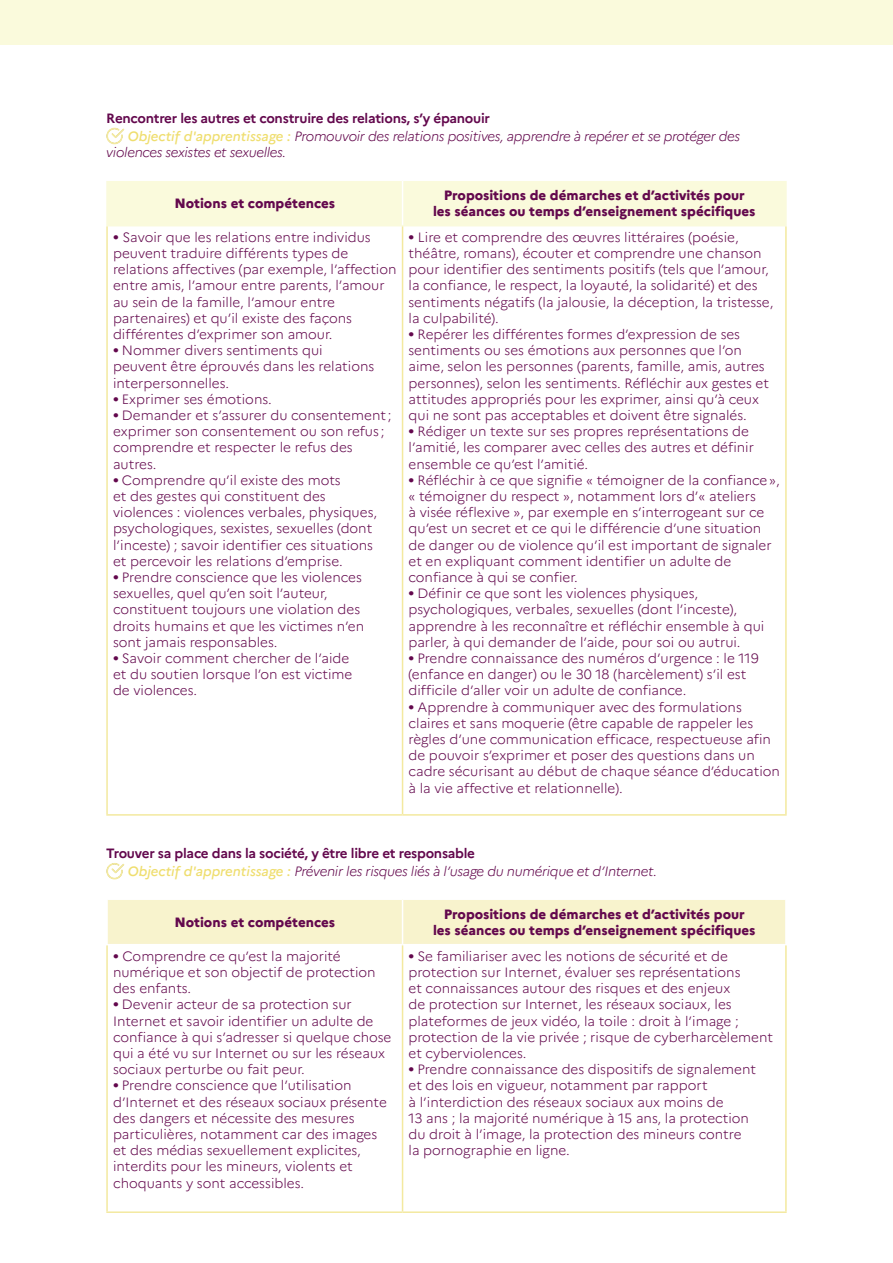
<style>
.page{position:relative;width:893px;height:1263px;background:#fff}
.page>*{position:absolute;margin:0;border:0;box-sizing:border-box;transform-origin:0 0}
.t1{font:300 13.5px/16.2px "Marianne";color:#63084d}
.t2{font:italic 300 13.5px/18px "Marianne";letter-spacing:-.02em;color:#63084d}
.t3{font:800 13.5px/16.2px "Marianne";color:#63084d;text-align:center}
.s1{font-weight:700;font-style:normal}
.s2{font-weight:500;color:#efde6f}
.s3{font-weight:700}
</style>
<div class="page">
<div style="left:0;top:0;width:893px;height:45px;background:#fafadc"></div>
<svg style="left:106px;top:127px;width:19px;height:18px"></svg>
<div style="left:108px;top:181px;width:677px;height:44px;background:#fafadc"></div>
<svg style="left:108px;top:226px;width:677px;height:588px"></svg>
<hr style="left:106px;top:181px;width:2px;height:44px;background:#fafadc">
<hr style="left:785px;top:181px;width:2px;height:44px;background:#fafadc">
<hr style="left:106px;top:225px;width:297px;height:1px;background:#fafadc">
<hr style="left:403px;top:225px;width:384px;height:1px;background:#fafadc">
<hr style="left:106px;top:226px;width:2px;height:588px;background:#f3e99f">
<hr style="left:402px;top:226px;width:1px;height:588px;background:#f3e99f">
<hr style="left:785px;top:226px;width:2px;height:588px;background:#f3e99f">
<hr style="left:106px;top:814px;width:297px;height:2px;background:#f3e99f">
<hr style="left:403px;top:814px;width:384px;height:2px;background:#f3e99f">
<hr style="left:402px;top:181px;width:1px;height:44px;background:#fff">
<svg style="left:106px;top:863px;width:19px;height:17px"></svg>
<div style="left:108px;top:900px;width:677px;height:44px;background:#f8f3cd"></div>
<hr style="left:106px;top:945px;width:2px;height:266px;background:#f3e99f">
<hr style="left:402px;top:945px;width:1px;height:266px;background:#f3e99f">
<hr style="left:785px;top:945px;width:2px;height:266px;background:#f3e99f">
<hr style="left:106px;top:1211px;width:297px;height:2px;background:#f3e99f">
<hr style="left:403px;top:1211px;width:384px;height:2px;background:#f3e99f">
<hr style="left:402px;top:900px;width:1px;height:44px;background:#fff">
<p class="t2" style="left:128px;top:108px;width:614px;text-indent:-22px"><span class="s1">Rencontrer les autres et construire des relations, s’y épanouir<br></span><span class="s2">Objectif d'apprentissage :</span> Promouvoir des relations positives, apprendre à repérer et se protéger des</p>
<p class="t2" style="left:106px;top:142px;width:181px">violences sexistes et sexuelles.</p>
<p class="t3" style="left:174px;top:194px;width:162px">Notions et compétences</p>
<p class="t3" style="left:433px;top:186px;width:324px">Propositions de démarches et d’activités pour<br>les séances ou temps d’enseignement spécifiques</p>
<p class="t1" style="left:113px;top:228px;width:285px"><span class="s3">•</span> Savoir que les relations entre individus peuvent traduire différents types de relations affectives (par exemple, l’affection entre amis, l’amour entre parents, l’amour au sein de la famille, l’amour entre partenaires) et qu’il existe des façons différentes d’exprimer son amour.</p>
<p class="t1" style="left:113px;top:341px;width:263px"><span class="s3">•</span> Nommer divers sentiments qui peuvent être éprouvés dans les relations interpersonnelles.</p>
<p class="t1" style="left:113px;top:390px;width:160px"><span class="s3">•</span> Exprimer ses émotions.</p>
<p class="t1" style="left:113px;top:406px;width:280px"><span class="s3">•</span> Demander et s’assurer du consentement ; exprimer son consentement ou son refus ; comprendre et respecter le refus des autres.</p>
<p class="t1" style="left:113px;top:471px;width:265px"><span class="s3">•</span> Comprendre qu’il existe des mots<br>et des gestes qui constituent des violences : violences verbales, physiques, psychologiques, sexistes, sexuelles (dont l’inceste) ; savoir identifier ces situations et percevoir les relations d’emprise.</p>
<p class="t1" style="left:113px;top:568px;width:253px"><span class="s3">•</span> Prendre conscience que les violences sexuelles, quel qu’en soit l’auteur, constituent toujours une violation des droits humains et que les victimes n’en sont jamais responsables.</p>
<p class="t1" style="left:113px;top:649px;width:241px"><span class="s3">•</span> Savoir comment chercher de l’aide et du soutien lorsque l’on est victime de violences.</p>
<p class="t1" style="left:409px;top:228px;width:366px"><span class="s3">•</span> Lire et comprendre des œuvres littéraires (poésie, théâtre, romans), écouter et comprendre une chanson pour identifier des sentiments positifs (tels que l’amour, la confiance, le respect, la loyauté, la solidarité) et des sentiments négatifs (la jalousie, la déception, la tristesse, la culpabilité).</p>
<p class="t1" style="left:409px;top:325px;width:362px"><span class="s3">•</span> Repérer les différentes formes d’expression de ses sentiments ou ses émotions aux personnes que l’on aime, selon les personnes (parents, famille, amis, autres personnes), selon les sentiments. Réfléchir aux gestes et attitudes appropriés pour les exprimer, ainsi qu’à ceux qui ne sont pas acceptables et doivent être signalés.</p>
<p class="t1" style="left:409px;top:422px;width:347px"><span class="s3">•</span> Rédiger un texte sur ses propres représentations de l’amitié, les comparer avec celles des autres et définir ensemble ce qu’est l’amitié.</p>
<p class="t1" style="left:409px;top:471px;width:373px"><span class="s3">•</span> Réfléchir à ce que signifie « témoigner de la confiance », « témoigner du respect », notamment lors d’« ateliers<br>à visée réflexive », par exemple en s’interrogeant sur ce qu’est un secret et ce qui le différencie d’une situation de danger ou de violence qu’il est important de signaler et en expliquant comment identifier un adulte de confiance à qui se confier.</p>
<p class="t1" style="left:409px;top:584px;width:357px"><span class="s3">•</span> Définir ce que sont les violences physiques, psychologiques, verbales, sexuelles (dont l’inceste), apprendre à les reconnaître et réfléchir ensemble à qui parler, à qui demander de l’aide, pour soi ou autrui.</p>
<p class="t1" style="left:409px;top:649px;width:352px"><span class="s3">•</span> Prendre connaissance des numéros d’urgence : le 119 (enfance en danger) ou le 30 18 (harcèlement) s’il est difficile d’aller voir un adulte de confiance.</p>
<p class="t1" style="left:409px;top:698px;width:373px"><span class="s3">•</span> Apprendre à communiquer avec des formulations claires et sans moquerie (être capable de rappeler les règles d’une communication efficace, respectueuse afin de pouvoir s’exprimer et poser des questions dans un cadre sécurisant au début de chaque séance d’éducation à la vie affective et relationnelle).</p>
<p class="t2" style="left:128px;top:843px;width:531px;text-indent:-22px"><span class="s1">Trouver sa place dans la société, y être libre et responsable<br></span><span class="s2">Objectif d'apprentissage :</span> Prévenir les risques liés à l’usage du numérique et d’Internet.</p>
<p class="t3" style="left:174px;top:913px;width:162px">Notions et compétences</p>
<p class="t3" style="left:433px;top:905px;width:324px">Propositions de démarches et d’activités pour<br>les séances ou temps d’enseignement spécifiques</p>
<p class="t1" style="left:113px;top:947px;width:264px"><span class="s3">•</span> Comprendre ce qu’est la majorité numérique et son objectif de protection des enfants.</p>
<p class="t1" style="left:113px;top:995px;width:280px"><span class="s3">•</span> Devenir acteur de sa protection sur Internet et savoir identifier un adulte de confiance à qui s’adresser si quelque chose qui a été vu sur Internet ou sur les réseaux sociaux perturbe ou fait peur.</p>
<p class="t1" style="left:113px;top:1076px;width:275px"><span class="s3">•</span> Prendre conscience que l’utilisation d’Internet et des réseaux sociaux présente des dangers et nécessite des mesures particulières, notamment car des images et des médias sexuellement explicites, interdits pour les mineurs, violents et choquants y sont accessibles.</p>
<p class="t1" style="left:409px;top:947px;width:366px"><span class="s3">•</span> Se familiariser avec les notions de sécurité et de protection sur Internet, évaluer ses représentations<br>et connaissances autour des risques et des enjeux<br>de protection sur Internet, les réseaux sociaux, les plateformes de jeux vidéo, la toile : droit à l’image ; protection de la vie privée ; risque de cyberharcèlement et cyberviolences.</p>
<p class="t1" style="left:409px;top:1060px;width:349px"><span class="s3">•</span> Prendre connaissance des dispositifs de signalement et des lois en vigueur, notamment par rapport<br>à l’interdiction des réseaux sociaux aux moins de<br>13 ans ; la majorité numérique à 15 ans, la protection du droit à l’image, la protection des mineurs contre<br>la pornographie en ligne.</p>
</div>
